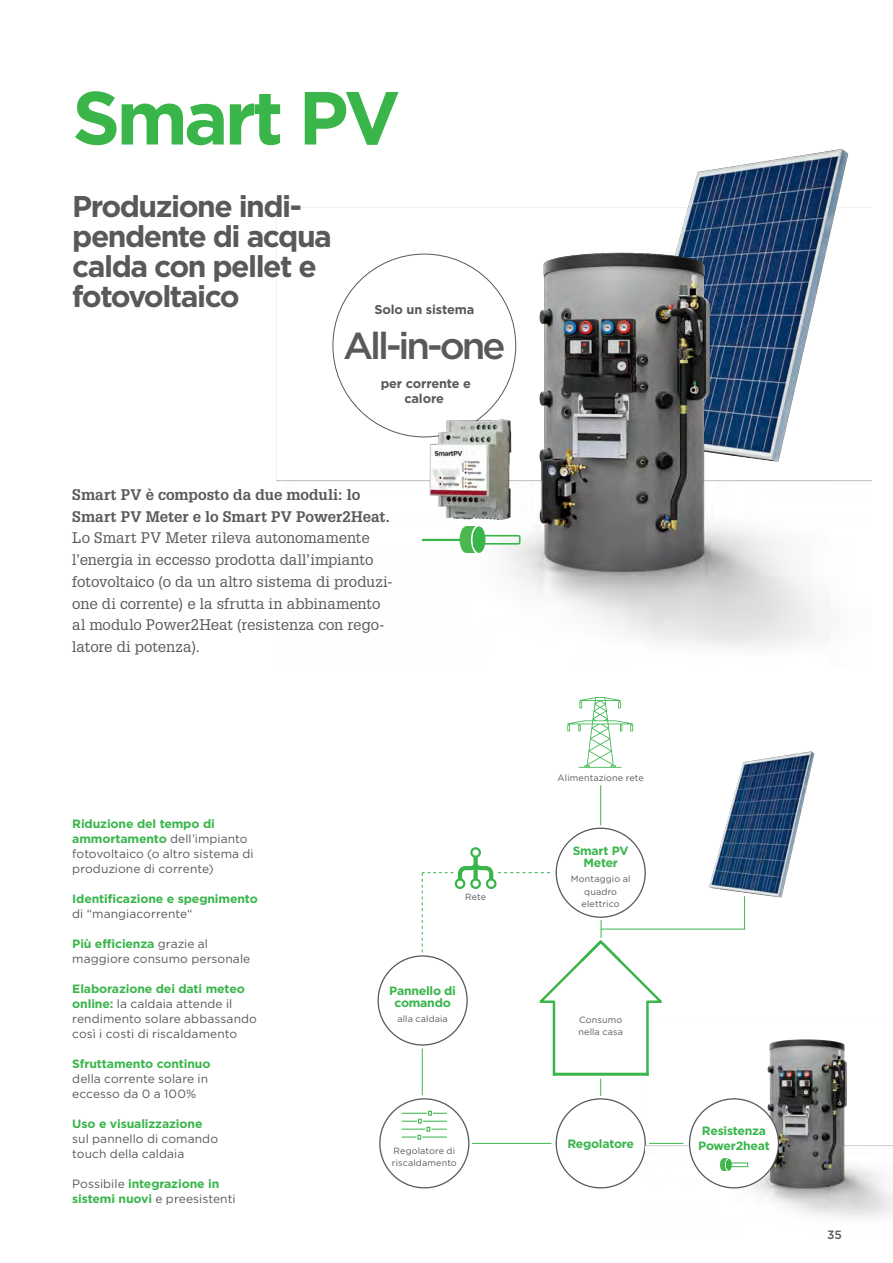
<style>
.page{position:relative;width:893px;height:1263px;background:#fff}
.page>*{position:absolute;margin:0;border:0;box-sizing:border-box;transform-origin:0 0}
.t1{font:700 75px "Gotham";letter-spacing:-.05em;color:#39b54a}
.t2{font:500 37.5px "Gotham";letter-spacing:-.08em;color:#58595b}
.t3{font:700 30px/30px "Gotham";letter-spacing:-.05em;color:#58595b}
.t4{font:15px/21.8px "Glypha LT Pro";color:#58595b}
.t5{font:700 15px/21.8px "Glypha LT Pro";letter-spacing:.005em;color:#58595b}
.t6{font:700 12.75px/15px "Gotham";letter-spacing:-.01em;color:#58595b;text-align:center}
.t7{font:12px/15px "Gotham";letter-spacing:.005em;color:#58595b}
.t8{font:700 12px/15px "Gotham";letter-spacing:-.01em;color:#39b54a;text-align:center}
.t9{font:500 12px "Gotham";color:#58595b}
.t10{font:9px/12px "Gotham";letter-spacing:.015em;color:#58595b}
.s1{font-weight:700;color:#39b54a}
.s2{font-weight:400;color:#58595b}
</style>
<div class="page">
<img style="left:688px;top:149px;width:161px;height:58px">
<img style="left:709px;top:751px;width:106px;height:149px">
<img style="left:277px;top:207px;width:594px;height:440px">
<img style="left:646px;top:1039px;width:247px;height:179px">
<hr style="left:601px;top:929px;width:144px;height:1px;background:#39b54a">
<hr style="left:472px;top:1143px;width:79px;height:1px;background:#39b54a">
<hr style="left:649px;top:1143px;width:34px;height:1px;background:#39b54a">
<hr style="left:744px;top:896px;width:1px;height:33px;background:#39b54a">
<hr style="left:600px;top:785px;width:1px;height:40px;background:#39b54a">
<div style="left:689px;top:1099px;width:89px;height:89px;background:#fff;border-radius:50%"></div>
<div style="left:333px;top:254px;width:183px;height:183px;background:#fff;border-radius:50%"></div>
<hr style="left:402px;top:1113px;width:45px;height:1px;background:#39b54a">
<hr style="left:402px;top:1121px;width:45px;height:1px;background:#39b54a">
<hr style="left:402px;top:1128px;width:45px;height:2px;background:#39b54a">
<hr style="left:402px;top:1136px;width:45px;height:1px;background:#39b54a">
<svg style="left:416px;top:1110px;width:17px;height:30px"></svg>
<svg style="left:567px;top:697px;width:66px;height:71px"></svg>
<svg style="left:422px;top:847px;width:245px;height:249px"></svg>
<div style="left:720px;top:1159px;width:6px;height:12px;background:#4ab74f;border-radius:50%"></div>
<div style="left:725px;top:1158px;width:7px;height:13px;background:#39b54a;border-radius:50%"></div>
<div style="left:725px;top:1158px;width:8px;height:13px;border:1px solid #fff;border-radius:50%"></div>
<svg style="left:726px;top:1162px;width:22px;height:6px"></svg>
<img style="left:422px;top:411px;width:102px;height:114px">
<hr style="left:422px;top:539px;width:45px;height:2px;background:#39b54a">
<div style="left:460px;top:526px;width:13px;height:27px;background:#4ab74f;border-radius:50%"></div>
<div style="left:466px;top:526px;width:13px;height:27px;background:#4ab74f"></div>
<div style="left:472px;top:526px;width:14px;height:28px;background:#39b54a;border-radius:50%"></div>
<div style="left:471px;top:525px;width:16px;height:29px;border:2px solid #fff;border-radius:50%"></div>
<div style="left:475px;top:535px;width:46px;height:10px;border:2px solid #39b54a;border-radius:2px"></div>
<div style="left:473px;top:533px;width:6px;height:13px;background:#39b54a"></div>
<h1 class="t1" style="left:72px;top:75px;width:329px">Smart PV</h1>
<h3 class="t3" style="left:72px;top:191px;width:261px">Produzione indi&shy;pendente di acqua calda con pellet e fotovoltaico</h3>
<p class="t6" style="left:374px;top:301px;width:101px">Solo un sistema</p>
<h2 class="t2" style="left:343px;top:324px;width:164px">All-in-one</h2>
<p class="t6" style="left:381px;top:375px;width:92px">per corrente e calore</p>
<p class="t5" style="left:72px;top:483px;width:319px">Smart PV è composto da due moduli: lo<br>Smart PV Meter e lo Smart PV Power2Heat.</p>
<p class="t4" style="left:72px;top:527px;width:322px">Lo Smart PV Meter rileva autonomamente l’energia in eccesso prodotta dall’impianto fotovoltaico (o da un altro sistema di produzi&shy;one di corrente) e la sfrutta in abbinamento al modulo Power2Heat (resistenza con rego&shy;latore di potenza).</p>
<p class="t7" style="left:72px;top:816px;width:183px"><span class="s1">Riduzione del tempo di ammortamento</span> dell’impianto fotovoltaico (o altro sistema di produzione di corrente)</p>
<p class="t8" style="left:72px;top:891px;width:187px">Identificazione e spegnimento</p>
<p class="t7" style="left:72px;top:906px;width:122px">di “mangiacorrente“</p>
<p class="t7" style="left:72px;top:936px;width:180px"><span class="s1">Più efficienza</span> grazie al maggiore consumo personale</p>
<p class="t7" style="left:72px;top:981px;width:186px"><span class="s1">Elaborazione dei dati meteo online:</span> la caldaia attende il rendimento solare abbassando così i costi di riscaldamento</p>
<p class="t8" style="left:72px;top:1056px;width:140px">Sfruttamento continuo</p>
<p class="t7" style="left:72px;top:1071px;width:137px">della corrente solare in eccesso da 0 a 100%</p>
<p class="t8" style="left:72px;top:1116px;width:132px">Uso e visualizzazione</p>
<p class="t7" style="left:72px;top:1131px;width:147px">sul pannello di comando touch della caldaia</p>
<p class="t8" style="left:72px;top:1176px;width:165px;text-align:left"><span class="s2">Possibile</span> integrazione in sistemi nuovi <span class="s2">e preesistenti</span></p>
<p class="t10" style="left:465px;top:891px;width:22px">Rete</p>
<p class="t8" style="left:389px;top:985px;width:68px;line-height:12px">Pannello di comando</p>
<p class="t10" style="left:397px;top:1013px;width:52px">alla caldaia</p>
<p class="t10" style="left:392px;top:1145px;width:66px">Regolatore di riscaldamento</p>
<p class="t10" style="left:558px;top:771px;width:88px">Alimentazione rete</p>
<p class="t8" style="left:573px;top:845px;width:58px;line-height:12px">Smart PV<br>Meter</p>
<p class="t10" style="left:571px;top:872px;width:61px;line-height:12.8px;text-align:center">Montaggio al quadro elettrico</p>
<p class="t10" style="left:578px;top:1013px;width:46px">Consumo nella casa</p>
<p class="t8" style="left:567px;top:1136px;width:68px">Regolatore</p>
<p class="t8" style="left:698px;top:1123px;width:73px">Resistenza<br>Power2heat</p>
<p class="t9" style="left:827px;top:1227px;width:16px">35</p>
</div>
